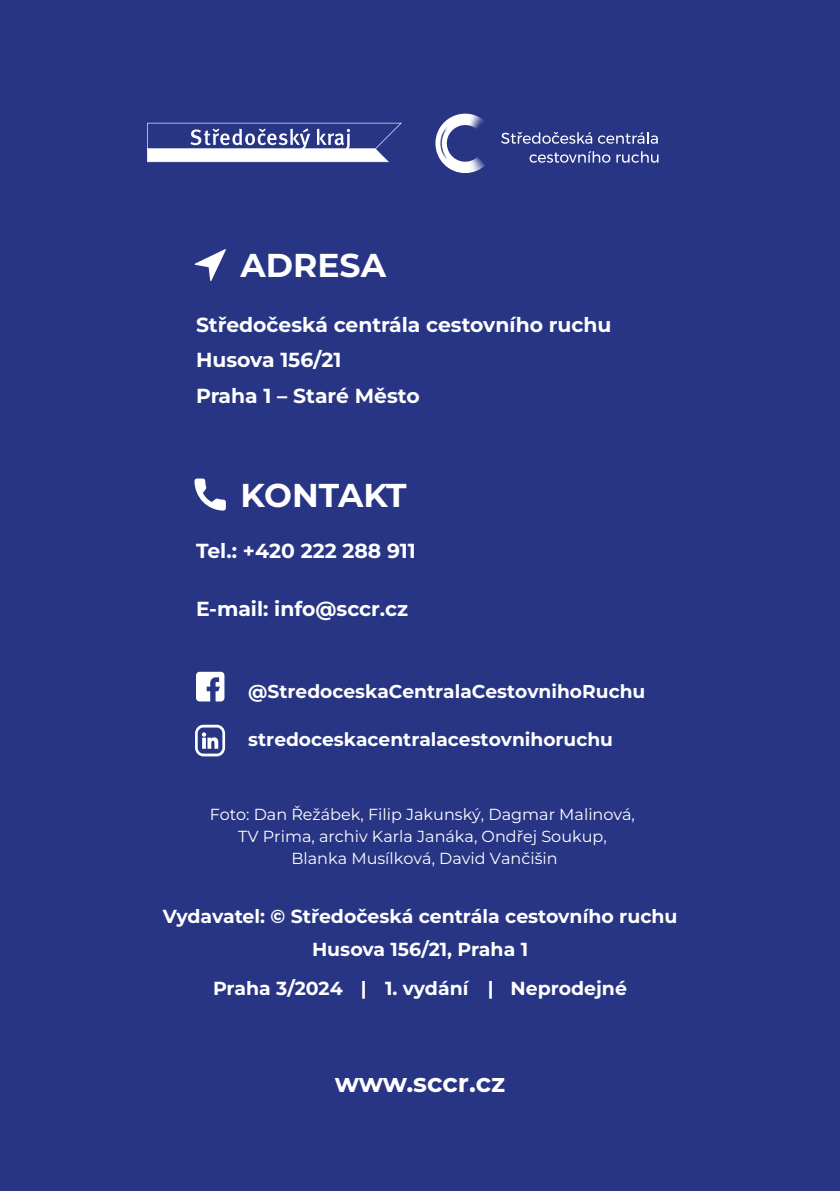
<style>
.page{position:relative;width:840px;height:1191px;background:#fff}
.page>*{position:absolute;margin:0;border:0;box-sizing:border-box;transform-origin:0 0}
.t1{font:700 33px "Montserrat";color:#fff}
.t2{font:700 26px "Montserrat";color:#fff}
.t3{font:700 20.4px/35.6px "Montserrat";color:#fff}
.t4{font:700 18.8px/33px "Montserrat";color:#fff;text-align:center}
.t5{font:700 18.6px "Montserrat";color:#fff}
.t6{font:16px/22px "Montserrat";color:#fff;text-align:center}
</style>
<div class="page">
<div style="left:0;top:0;width:839px;height:1191px;background:#283584"></div>
<svg style="left:147px;top:123px;width:254px;height:39px"></svg>
<svg style="left:435px;top:114px;width:223px;height:59px"></svg>
<svg style="left:194px;top:249px;width:32px;height:32px"></svg>
<svg style="left:196px;top:672px;width:28px;height:29px"></svg>
<svg style="left:195px;top:724px;width:30px;height:32px"></svg>
<svg style="left:194px;top:478px;width:32px;height:32px"></svg>
<h1 class="t1" style="left:240px;top:244px;width:147px">ADRESA</h1>
<p class="t3" style="left:196px;top:306px;width:417px">Středočeská centrála cestovního ruchu<br>Husova 156/21<br>Praha 1 – Staré Město</p>
<h1 class="t1" style="left:240px;top:473px;width:168px">KONTAKT</h1>
<p class="t3" style="left:196px;top:533px;width:221px">Tel.: +420 222 288 911</p>
<p class="t3" style="left:196px;top:590px;width:213px">E-mail: info@sccr.cz</p>
<p class="t5" style="left:248px;top:679px;width:398px">@StredoceskaCentralaCestovnihoRuchu</p>
<p class="t5" style="left:248px;top:726px;width:366px">stredoceskacentralacestovnihoruchu</p>
<p class="t6" style="left:210px;top:803px;width:426px">Foto: Dan Řežábek, Filip Jakunský, Dagmar Malinová,<br>TV Prima, archiv Karla Janáka, Ondřej Soukup,<br>Blanka Musílková, David Vančišin</p>
<p class="t4" style="left:163px;top:899px;width:516px">Vydavatel: © Středočeská centrála cestovního ruchu<br>Husova 156/21, Praha 1</p>
<p class="t4" style="left:213px;top:971px;width:415px">Praha 3/2024 | 1. vydání | Neprodejné</p>
<h2 class="t2" style="left:334px;top:1065px;width:172px">www.sccr.cz</h2>
</div>
